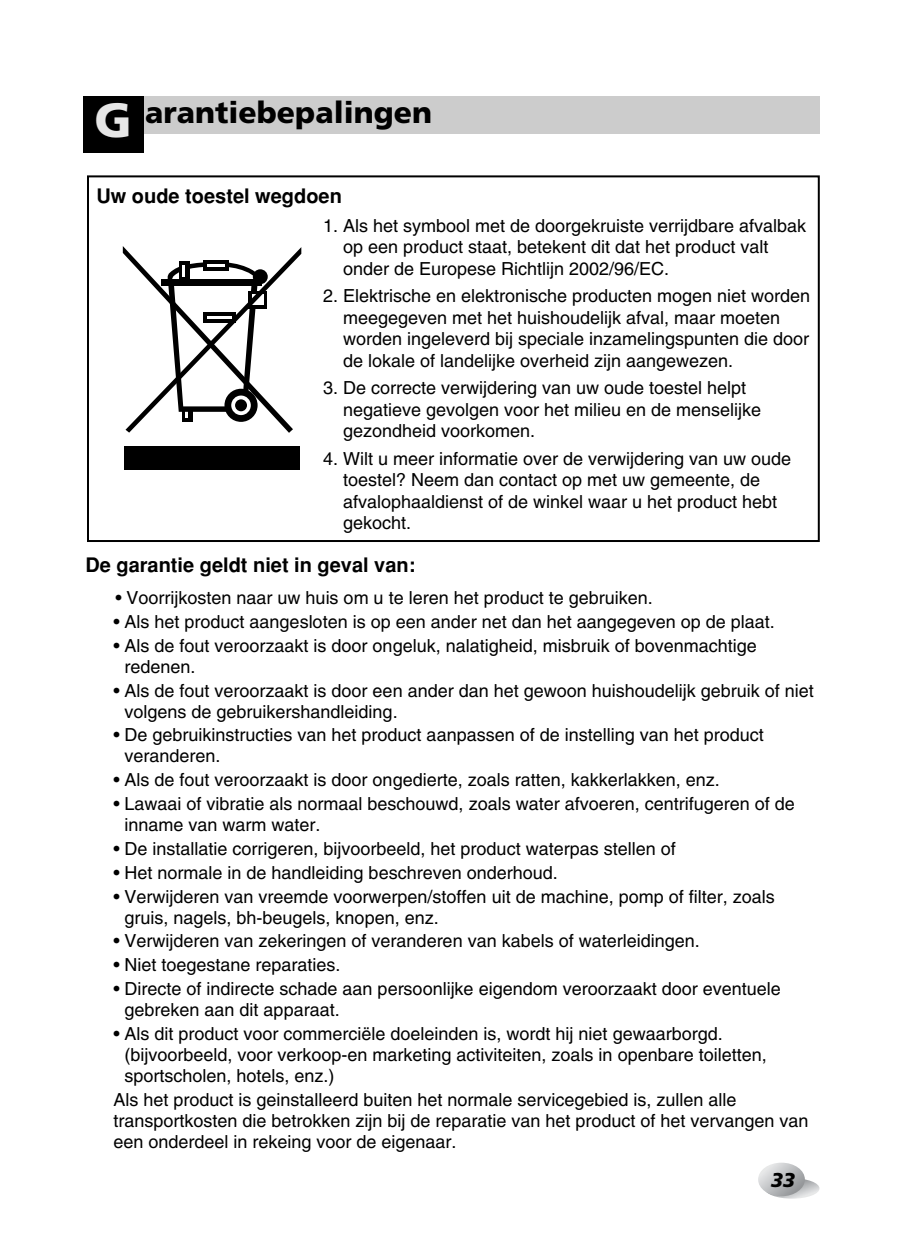
<style>
.page{position:relative;width:906px;height:1246px;background:#fff}
.page>*{position:absolute;margin:0;border:0;box-sizing:border-box;transform-origin:0 0}
.t1{font:900 30px "Frutiger";color:#000}
.t2{font:700 20px "Helvetica";color:#000}
.t3{font:italic 900 20px "Frutiger";color:#000}
.t4{font:18px/21px "Helvetica";color:#000}
.s1{font-size:48px;color:#e6e6e6}
</style>
<div class="page">
<svg style="left:765px;top:1178px;width:55px;height:21px"></svg>
<svg style="left:758px;top:1163px;width:47px;height:33px"></svg>
<div style="left:83px;top:96px;width:736px;height:37px;background:#ccc"></div>
<div style="left:83px;top:96px;width:60px;height:57px;background:#000"></div>
<div style="left:87px;top:175px;width:733px;height:367px;border:2px solid #000"></div>
<svg style="left:123px;top:246px;width:178px;height:187px"></svg>
<div style="left:124px;top:446px;width:176px;height:23px;background:#000"></div>
<h1 class="t1" style="left:95px;top:100px;width:339px"><span class="s1">G</span> arantiebepalingen</h1>
<p class="t2" style="left:96px;top:189px;width:247px">Uw oude toestel wegdoen</p>
<p class="t4" style="left:343px;top:216px;width:465px;line-height:21.6px;text-indent:-20px">1. Als het symbool met de doorgekruiste verrijdbare afvalbak op een product staat, betekent dit dat het product valt onder de Europese Richtlijn 2002/96/EC.</p>
<p class="t4" style="left:343px;top:287px;width:469px;line-height:21.6px;text-indent:-20px">2. Elektrische en elektronische producten mogen niet worden meegegeven met het huishoudelijk afval, maar moeten worden ingeleverd bij speciale inzamelingspunten die door de lokale of landelijke overheid zijn aangewezen.</p>
<p class="t4" style="left:343px;top:379px;width:420px;line-height:21.6px;text-indent:-20px">3. De correcte verwijdering van uw oude toestel helpt negatieve gevolgen voor het milieu en de menselijke gezondheid voorkomen.</p>
<p class="t4" style="left:343px;top:449px;width:450px;line-height:21.6px;text-indent:-20px">4. Wilt u meer informatie over de verwijdering van uw oude toestel? Neem dan contact op met uw gemeente, de afvalophaaldienst of de winkel waar u het product hebt gekocht.</p>
<p class="t2" style="left:85px;top:557px;width:332px">De garantie geldt niet in geval van:</p>
<p class="t4" style="left:115px;top:589px;width:539px">• Voorrijkosten naar uw huis om u te leren het product te gebruiken.</p>
<p class="t4" style="left:114px;top:613px;width:663px">• Als het product aangesloten is op een ander net dan het aangegeven op de plaat.</p>
<p class="t4" style="left:125px;top:637px;width:634px;text-indent:-11px">• Als de fout veroorzaakt is door ongeluk, nalatigheid, misbruik of bovenmachtige redenen.</p>
<p class="t4" style="left:125px;top:682px;width:691px;text-indent:-11px">• Als de fout veroorzaakt is door een ander dan het gewoon huishoudelijk gebruik of niet volgens de gebruikershandleiding.</p>
<p class="t4" style="left:125px;top:726px;width:641px;text-indent:-11px">• De gebruikinstructies van het product aanpassen of de instelling van het product veranderen.</p>
<p class="t4" style="left:114px;top:771px;width:608px">• Als de fout veroorzaakt is door ongedierte, zoals ratten, kakkerlakken, enz.</p>
<p class="t4" style="left:125px;top:795px;width:672px;text-indent:-11px">• Lawaai of vibratie als normaal beschouwd, zoals water afvoeren, centrifugeren of de inname van warm water.</p>
<p class="t4" style="left:114px;top:840px;width:564px">• De installatie corrigeren, bijvoorbeeld, het product waterpas stellen of</p>
<p class="t4" style="left:114px;top:864px;width:446px">• Het normale in de handleiding beschreven onderhoud.</p>
<p class="t4" style="left:125px;top:888px;width:652px;text-indent:-11px">• Verwijderen van vreemde voorwerpen/stoffen uit de machine, pomp of filter, zoals gruis, nagels, bh-beugels, knopen, enz.</p>
<p class="t4" style="left:114px;top:932px;width:588px">• Verwijderen van zekeringen of veranderen van kabels of waterleidingen.</p>
<p class="t4" style="left:114px;top:956px;width:229px">• Niet toegestane reparaties.</p>
<p class="t4" style="left:125px;top:980px;width:658px;text-indent:-11px">• Directe of indirecte schade aan persoonlijke eigendom veroorzaakt door eventuele gebreken aan dit apparaat.</p>
<p class="t4" style="left:125px;top:1025px;width:644px;text-indent:-11px">• Als dit product voor commerciële doeleinden is, wordt hij niet gewaarborgd. (bijvoorbeeld, voor verkoop-en marketing activiteiten, zoals in openbare toiletten, sportscholen, hotels, enz.)</p>
<p class="t4" style="left:113px;top:1091px;width:697px">Als het product is geinstalleerd buiten het normale servicegebied is, zullen alle transportkosten die betrokken zijn bij de reparatie van het product of het vervangen van een onderdeel in rekeing voor de eigenaar.</p>
<p class="t3" style="left:771px;top:1172px;width:26px">33</p>
</div>
